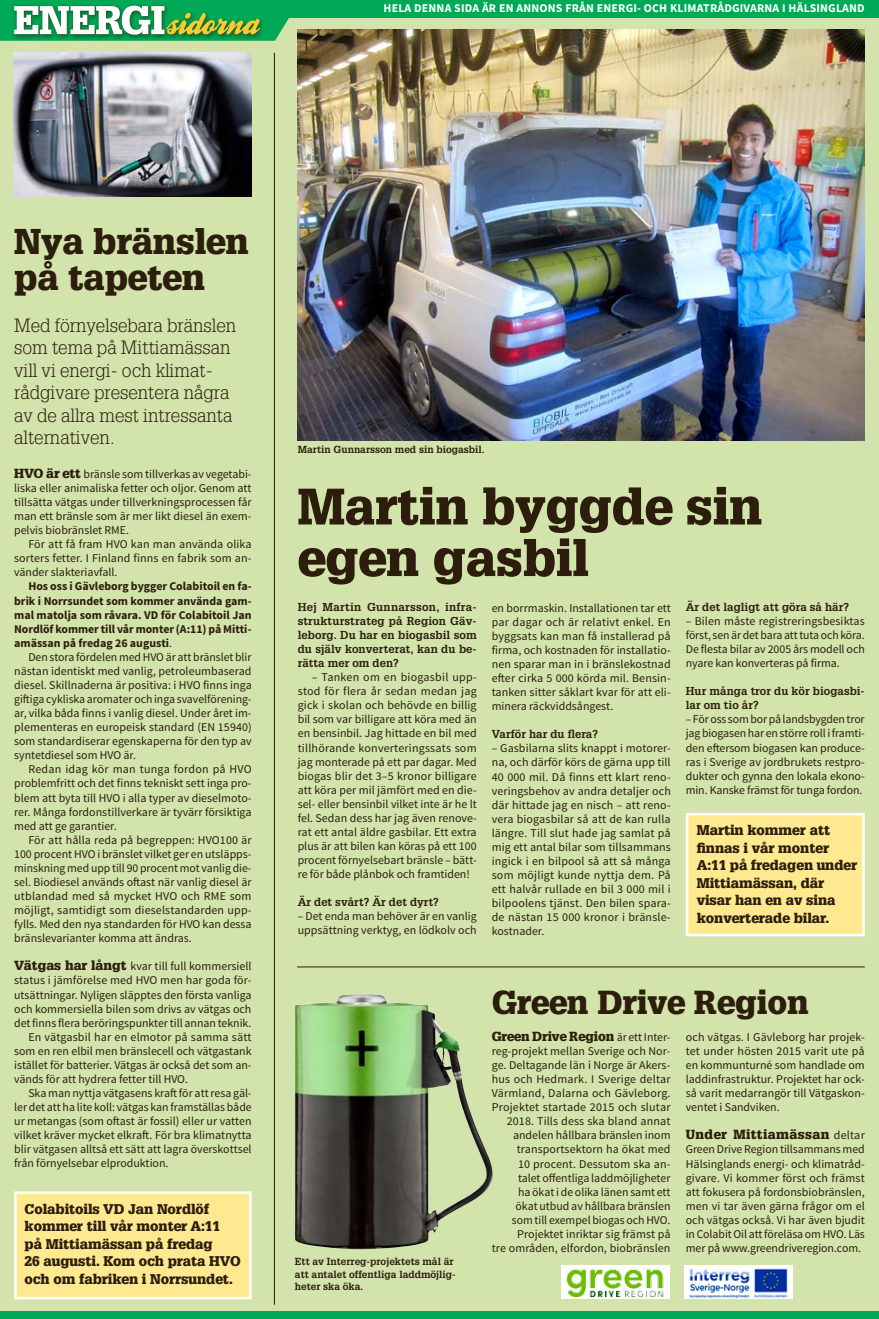
<style>
.page{position:relative;width:879px;height:1319px;background:#fff}
.page>*{position:absolute;margin:0;border:0;box-sizing:border-box;transform-origin:0 0}
.t1{font:900 50px/51.5px "Glypha LT Std";letter-spacing:-.005em;color:#2c1d0c}
.t2{font:900 35px/36px "Glypha LT Std";letter-spacing:-.005em;color:#2c1d0c}
.t3{font:900 32.5px "Glypha LT Std";letter-spacing:-.005em;color:#2c1d0c}
.t4{font:300 18.75px/22.5px "Glypha LT Std";color:#2c1d0c}
.t5{font:900 13.75px/17.5px "Glypha LT Std";letter-spacing:-.005em;color:#2c1d0c}
.t6{font:900 12.88px "Glypha LT Std";letter-spacing:-.005em;color:#2c1d0c}
.t7{font:900 12.88px "Glypha LT Std";letter-spacing:.025em;color:#2c1d0c}
.t8{font:11.88px/14px "Source Sans Pro";color:#2c1d0c;text-align:justify}
.t9{font:700 11.88px/14.1px "Source Sans Pro";color:#2c1d0c;text-align:justify}
.t10{font:700 11.88px "Source Sans Pro";letter-spacing:.015em;color:#fff}
.t11{font:700 11.25px/14px "Glypha LT Std";letter-spacing:.005em;color:#2c1d0c;text-align:justify}
.t12{font:700 10px/12.5px "Glypha LT Std";color:#2c1d0c}
.s1{font-family:"Glypha LT Std";font-weight:900;font-size:12.88px}
.s2{font-weight:400}
.s3{font-family:"Source Sans Pro";font-weight:400;font-size:11.88px}
</style>
<div class="page">
<div style="left:0;top:0;width:879px;height:1318px;background:#d2e3ac"></div>
<img style="left:298px;top:29px;width:567px;height:411px">
<div style="left:686px;top:812px;width:179px;height:124px;background:#ffe990;border:2px solid #fff"></div>
<div style="left:14px;top:1191px;width:238px;height:108px;background:#ffe990;border:2px solid #fff"></div>
<div style="left:561px;top:1265px;width:108px;height:34px;background:#fff"></div>
<img style="left:566px;top:1269px;width:98px;height:28px">
<svg style="left:684px;top:1265px;width:108px;height:34px"></svg>
<img style="left:688px;top:1267px;width:100px;height:30px">
<img style="left:14px;top:53px;width:237px;height:144px">
<hr style="left:274px;top:53px;width:1px;height:1251px;background:#2c1d0c">
<hr style="left:297px;top:966px;width:568px;height:1px;background:#2c1d0c">
<img style="left:295px;top:994px;width:198px;height:256px">
<div style="left:0;top:0;width:879px;height:17px;background:#00a955"></div>
<svg style="left:0;top:5px;width:300px;height:36px"></svg>
<div style="left:0;top:1311px;width:879px;height:7px;background:#00a955"></div>
<p class="t10" style="left:383px;top:1px;width:483px">HELA DENNA SIDA ÄR EN ANNONS FRÅN ENERGI- OCH KLIMATRÅDGIVARNA I HÄLSINGLAND</p>
<h2 class="t2" style="left:14px;top:224px;width:236px">Nya bränslen på tapeten</h2>
<h3 class="t4" style="left:14px;top:314px;width:223px">Med förnyelsebara bränslen som tema på Mittiamässan vill vi energi- och klimat&shy;rådgivare presentera några av de allra mest intressanta alternativen.</h3>
<p class="t8" style="left:14px;top:467px;width:239px"><span class="s1">HVO är ett</span> bränsle som tillverkas av vegetabi&shy;liska eller animaliska fetter och oljor. Genom att tillsätta vätgas under tillverkningsprocessen får man ett bränsle som är mer likt diesel än exem&shy;pelvis biobränslet RME.</p>
<p class="t8" style="left:14px;top:537px;width:239px;text-indent:14px">För att få fram HVO kan man använda olika sorters fetter. I Finland finns en fabrik som an&shy;vänder slakteriavfall.</p>
<p class="t9" style="left:14px;top:580px;width:239px;text-indent:14px">Hos oss i Gävleborg bygger Colabitoil en fa&shy;brik i Norrsundet som kommer använda gam&shy;mal matolja som råvara. VD för Colabitoil Jan Nordlöf kommer till vår monter (A:11) på Mitti&shy;amässan på fredag 26 augusti<span class="s2">.</span></p>
<p class="t8" style="left:14px;top:650px;width:239px;text-indent:14px">Den stora fördelen med HVO är att bränslet blir nästan identiskt med vanlig, petroleumbaserad diesel. Skillnaderna är positiva: i HVO finns inga giftiga cykliska aromater och inga svavelförening&shy;ar, vilka båda finns i vanlig diesel. Under året im&shy;plementeras en europeisk standard (EN 15940) som standardiserar egenskaperna för den typ av syntetdiesel som HVO är.</p>
<p class="t8" style="left:14px;top:762px;width:239px;text-indent:14px">Redan idag kör man tunga fordon på HVO problemfritt och det finns tekniskt sett inga pro&shy;blem att byta till HVO i alla typer av dieselmoto&shy;rer. Många fordonstillverkare är tyvärr försiktiga med att ge garantier.</p>
<p class="t8" style="left:14px;top:832px;width:239px;text-indent:14px">För att hålla reda på begreppen: HVO100 är 100 procent HVO i bränslet vilket ger en utsläpps&shy;minskning med upp till 90 procent mot vanlig die&shy;sel. Biodiesel används oftast när vanlig diesel är utblandad med så mycket HVO och RME som möjligt, samtidigt som dieselstandarden upp&shy;fylls. Med den nya standarden för HVO kan dessa bränslevarianter komma att ändras.</p>
<p class="t8" style="left:14px;top:959px;width:239px"><span class="s1">Vätgas har långt</span> kvar till full kommersiell</p>
<p class="t8" style="left:14px;top:973px;width:239px">status i jämförelse med HVO men har goda för-</p>
<p class="t8" style="left:14px;top:987px;width:239px">utsättningar. Nyligen släpptes den första vanliga</p>
<p class="t8" style="left:14px;top:1001px;width:239px">och kommersiella bilen som drivs av vätgas och</p>
<p class="t8" style="left:14px;top:1015px;width:239px">det finns flera beröringspunkter till annan teknik.</p>
<p class="t8" style="left:28px;top:1029px;width:225px">En vätgasbil har en elmotor på samma sätt</p>
<p class="t8" style="left:14px;top:1043px;width:239px">som en ren elbil men bränslecell och vätgastank</p>
<p class="t8" style="left:14px;top:1057px;width:239px">istället för batterier. Vätgas är också det som an-</p>
<p class="t8" style="left:14px;top:1072px;width:175px">vänds för att hydrera fetter till HVO.</p>
<p class="t8" style="left:28px;top:1086px;width:225px">Ska man nyttja vätgasens kraft för att resa gäl-</p>
<p class="t8" style="left:14px;top:1100px;width:239px">ler det att ha lite koll: vätgas kan framställas både</p>
<p class="t8" style="left:14px;top:1114px;width:239px">ur metangas (som oftast är fossil) eller ur vatten</p>
<p class="t8" style="left:14px;top:1128px;width:239px">vilket kräver mycket elkraft. För bra klimatnytta</p>
<p class="t8" style="left:14px;top:1142px;width:239px">blir vätgasen alltså ett sätt att lagra överskottsel</p>
<p class="t8" style="left:14px;top:1156px;width:156px">från förnyelsebar elproduktion.</p>
<p class="t5" style="left:25px;top:1199px;width:218px">Colabitoils VD Jan Nordlöf kommer till vår monter A:11 på Mittiamässan på fredag<br>26 augusti. Kom och prata HVO och om fabriken i Norrsundet.</p>
<p class="t12" style="left:298px;top:442px;width:188px">Martin Gunnarsson med sin biogasbil.</p>
<h1 class="t1" style="left:298px;top:481px;width:466px">Martin byggde sin egen gasbil</h1>
<p class="t11" style="left:298px;top:599px;width:181px">Hej Martin Gunnarsson, infra&shy;strukturstrateg på Region Gäv&shy;leborg. Du har en biogasbil som du själv konverterat, kan du be&shy;rätta mer om den?</p>
<p class="t8" style="left:298px;top:670px;width:181px;text-indent:14px">– Tanken om en biogasbil upp&shy;stod för flera år sedan medan jag gick i skolan och behövde en billig bil som var billigare att köra med än en bensinbil. Jag hittade en bil med tillhörande konverteringssats som jag monterade på ett par dagar. Med biogas blir det 3–5 kronor billigare att köra per mil jämfört med en die&shy;sel- eller bensinbil vilket inte är he lt fel. Sedan dess har jag även renove&shy;rat ett antal äldre gasbilar. Ett extra plus är att bilen kan köras på ett 100 procent förnyelsebart bränsle – bätt&shy;re för både plånbok och framtiden!</p>
<p class="t11" style="left:298px;top:894px;width:143px">Är det svårt? Är det dyrt?</p>
<p class="t8" style="left:298px;top:909px;width:180px">– Det enda man behöver är en vanlig uppsättning verktyg, en lödkolv och</p>
<p class="t8" style="left:492px;top:601px;width:180px">en borrmaskin. Installationen tar ett par dagar och är relativt enkel. En byggsats kan man få installerad på firma, och kostnaden för installatio&shy;nen sparar man in i bränslekostnad efter cirka 5 000 körda mil. Bensin&shy;tanken sitter såklart kvar för att eli&shy;minera räckviddsångest.</p>
<p class="t11" style="left:492px;top:727px;width:108px">Varför har du flera?</p>
<p class="t8" style="left:492px;top:741px;width:181px">– Gasbilarna slits knappt i motorer&shy;na, och därför körs de gärna upp till 40 000 mil. Då finns ett klart reno&shy;veringsbehov av andra detaljer och där hittade jag en nisch – att reno&shy;vera biogasbilar så att de kan rulla längre. Till slut hade jag samlat på mig ett antal bilar som tillsammans ingick i en bilpool så att så många som möjligt kunde nyttja dem. På ett halvår rullade en bil 3 000 mil i bilpoolens tjänst. Den bilen spara&shy;de nästan 15 000 kronor i bränsle&shy;kostnader.</p>
<p class="t11" style="left:686px;top:599px;width:165px">Är det lagligt att göra så här?</p>
<p class="t8" style="left:686px;top:614px;width:180px">– Bilen måste registreringsbesiktas först, sen är det bara att tuta och köra.<br>De flesta bilar av 2005 års modell och nyare kan konverteras på firma.</p>
<p class="t11" style="left:686px;top:683px;width:180px">Hur många tror du kör biogasbi&shy;lar om tio år?</p>
<p class="t8" style="left:686px;top:712px;width:180px">– För oss som bor på landsbygden tror jag biogasen har en större roll i framti&shy;den eftersom biogasen kan produce&shy;ras i Sverige av jordbrukets restpro&shy;dukter och gynna den lokala ekono&shy;min. Kanske främst för tunga fordon.</p>
<p class="t5" style="left:697px;top:821px;width:162px">Martin kommer att finnas i vår monter<br>A:11 på fredagen under<br>Mittiamässan, där visar han en av sina konverterade bilar.</p>
<p class="t12" style="left:295px;top:1254px;width:162px">Ett av Interreg-projektets mål är att antalet offentliga laddmöjlig&shy;heter ska öka.</p>
<h3 class="t3" style="left:492px;top:982px;width:318px">Green Drive Region</h3>
<p class="t6" style="left:492px;top:1028px;width:180px">Green Drive Region <span class="s3">är ett Inter-</span></p>
<p class="t8" style="left:492px;top:1044px;width:180px;text-align:right">reg-projekt mellan Sverige och Nor&shy;ge. Deltagande län i Norge är Akers&shy;hus och Hedmark. I Sverige deltar Värmland, Dalarna och Gävleborg.<br>Projektet startade 2015 och slutar 2018. Tills dess ska bland annat andelen hållbara bränslen inom transportsektorn ha ökat med<br>10 procent. Dessutom ska an-<br>talet offentliga laddmöjligheter<br>ha ökat i de olika länen samt ett<br>ökat utbud av hållbara bränslen som till exempel biogas och HVO.<br>Projektet inriktar sig främst på<br>tre områden, elfordon, biobränslen</p>
<p class="t8" style="left:686px;top:1029px;width:180px">och vätgas. I Gävleborg har projek&shy;tet under hösten 2015 varit ute på en kommunturné som handlade om laddinfrastruktur. Projektet har ock&shy;så varit medarrangör till Vätgaskon&shy;ventet i Sandviken.</p>
<p class="t7" style="left:686px;top:1126px;width:180px">Under Mittiamässan <span class="s3">deltar</span></p>
<p class="t8" style="left:686px;top:1142px;width:181px">Green Drive Region tillsammans med Hälsinglands energi- och klimatråd&shy;givare. Vi kommer först och främst att fokusera på fordonsbiobränslen, men vi tar även gärna frågor om el och vätgas också. Vi har även bjudit in Colabit Oil att föreläsa om HVO. Läs mer på www.greendriveregion.com.</p>
</div>
